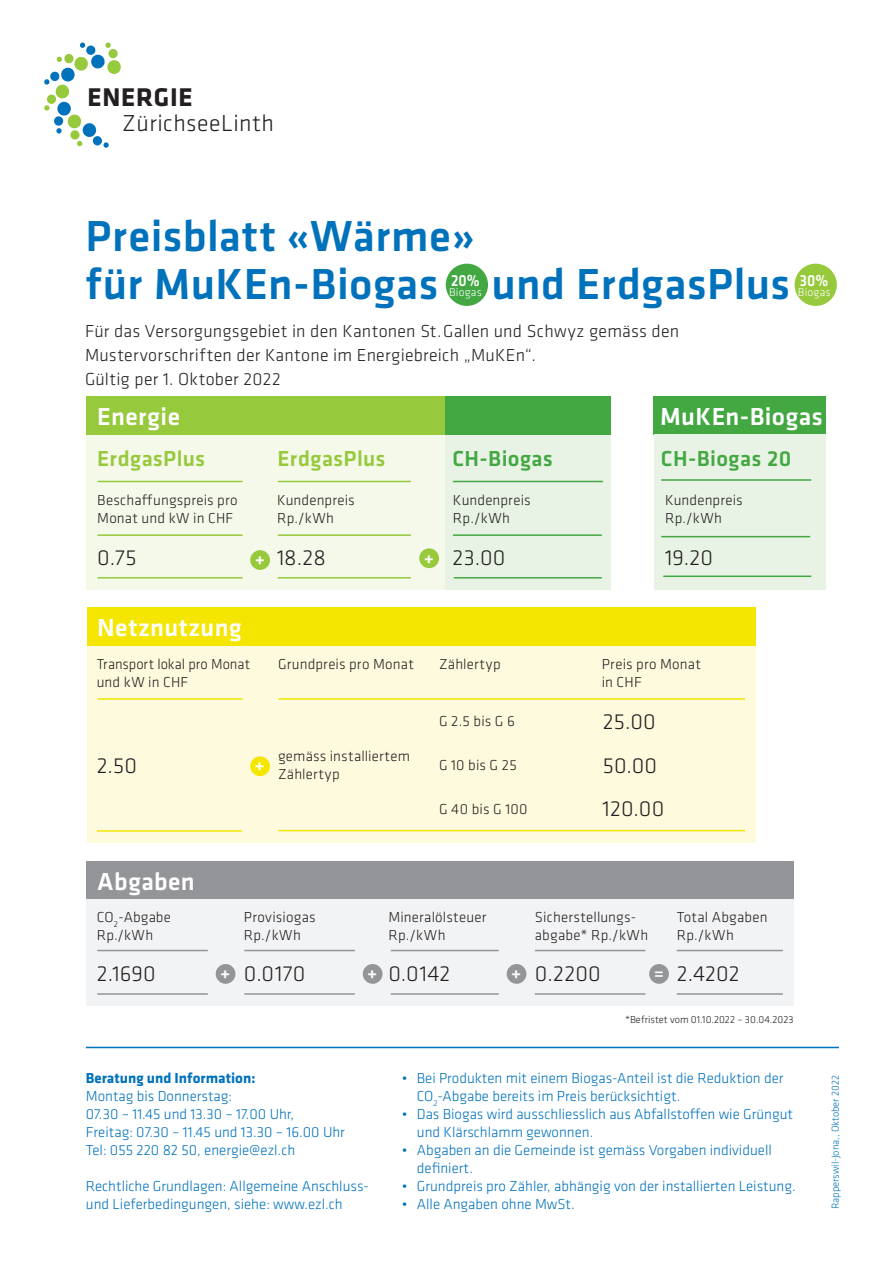
<style>
.page{position:relative;width:893px;height:1263px;background:#fff}
.page>*{position:absolute;margin:0;border:0;box-sizing:border-box;transform-origin:0 0}
.t1{font:500 45px/48px "Klavika";letter-spacing:.01em;color:#0072bc}
.t2{font:700 26.55px "Klavika";letter-spacing:.03em;color:#231f20}
.t3{font:500 25.5px "Klavika";letter-spacing:.015em;color:#fff}
.t4{font:300 24px "Klavika";letter-spacing:.02em;color:#231f20}
.t5{font:300 22.5px/44.4px "Klavika";letter-spacing:.005em;color:#231f20}
.t6{font:500 22.5px "Klavika";letter-spacing:.02em;color:#43a842}
.t7{font:500 22.5px "Klavika";letter-spacing:.01em;color:#97c93c}
.t8{font:500 19.35px "Klavika";color:#fff}
.t9{font:300 18px/24px "Klavika";letter-spacing:.01em;color:#231f20}
.t10{font:500 16.65px "Klavika";color:#fff;scale:.89 1}
.t11{font:300 15px/18px "Klavika";color:#0072bc}
.t12{font:300 15px/18px "Klavika";letter-spacing:.01em;color:#231f20}
.t13{font:700 15px "Klavika";color:#0072bc}
.t14{font:300 11.7px "Klavika";letter-spacing:.015em;color:#fff}
.t15{font:300 10.5px "Klavika";color:#231f20}
.t16{font:300 10.5px "Klavika";color:#0072bc}
.s1{font-weight:500;font-size:19.35px;color:#fff}
</style>
<div class="page">
<svg style="left:44px;top:43px;width:77px;height:105px"></svg>
<hr style="left:86px;top:1047px;width:753px;height:1px;background:#0072bc">
<div style="left:87px;top:435px;width:358px;height:155px;background:#f4f9ea"></div>
<div style="left:86px;top:396px;width:359px;height:39px;background:#97c93c"></div>
<hr style="left:98px;top:534px;width:145px;height:2px;background:#97c93c">
<hr style="left:98px;top:481px;width:145px;height:1px;background:#97c93c">
<hr style="left:98px;top:577px;width:145px;height:1px;background:#97c93c">
<hr style="left:278px;top:534px;width:133px;height:2px;background:#97c93c">
<hr style="left:278px;top:481px;width:133px;height:1px;background:#97c93c">
<hr style="left:278px;top:577px;width:133px;height:1px;background:#97c93c">
<div style="left:87px;top:608px;width:668px;height:38px;background:#f5e601"></div>
<div style="left:87px;top:646px;width:668px;height:196px;background:#fdfade"></div>
<hr style="left:278px;top:698px;width:467px;height:2px;background:#f5e601">
<hr style="left:278px;top:830px;width:467px;height:1px;background:#f5e601">
<hr style="left:98px;top:698px;width:145px;height:2px;background:#f5e601">
<hr style="left:97px;top:830px;width:145px;height:2px;background:#f5e601">
<div style="left:250px;top:756px;width:20px;height:20px;background:#f5e601;border-radius:50%"></div>
<div style="left:250px;top:550px;width:20px;height:20px;background:#97c93c;border-radius:50%"></div>
<div style="left:446px;top:264px;width:42px;height:42px;background:#43a842;border-radius:50%"></div>
<div style="left:445px;top:435px;width:166px;height:155px;background:#e9f3e5"></div>
<div style="left:445px;top:396px;width:166px;height:39px;background:#43a842"></div>
<hr style="left:453px;top:534px;width:149px;height:2px;background:#43a842">
<hr style="left:453px;top:481px;width:150px;height:1px;background:#43a842">
<hr style="left:454px;top:577px;width:148px;height:1px;background:#43a842">
<div style="left:419px;top:548px;width:20px;height:20px;background:#97c93c;border-radius:50%"></div>
<div style="left:653px;top:396px;width:173px;height:39px;background:#43a842"></div>
<div style="left:654px;top:435px;width:172px;height:155px;background:#e9f3e5"></div>
<hr style="left:661px;top:479px;width:150px;height:2px;background:#43a842">
<hr style="left:661px;top:536px;width:149px;height:1px;background:#43a842">
<hr style="left:663px;top:575px;width:148px;height:2px;background:#43a842">
<div style="left:795px;top:264px;width:42px;height:42px;background:#97c93c;border-radius:50%"></div>
<div style="left:87px;top:861px;width:707px;height:38px;background:#939598"></div>
<div style="left:87px;top:899px;width:707px;height:107px;background:#f2f3f4"></div>
<hr style="left:97px;top:950px;width:111px;height:1px;background:#939598">
<hr style="left:535px;top:950px;width:110px;height:1px;background:#939598">
<hr style="left:97px;top:993px;width:111px;height:2px;background:#939598">
<hr style="left:535px;top:993px;width:110px;height:2px;background:#939598">
<hr style="left:244px;top:950px;width:111px;height:1px;background:#939598">
<hr style="left:677px;top:950px;width:106px;height:1px;background:#939598">
<hr style="left:244px;top:993px;width:111px;height:2px;background:#939598">
<hr style="left:677px;top:993px;width:106px;height:2px;background:#939598">
<div style="left:216px;top:964px;width:19px;height:20px;background:#939598;border-radius:50%"></div>
<div style="left:649px;top:964px;width:20px;height:20px;background:#939598;border-radius:50%"></div>
<div style="left:363px;top:964px;width:19px;height:20px;background:#939598;border-radius:50%"></div>
<hr style="left:391px;top:950px;width:108px;height:1px;background:#939598">
<hr style="left:391px;top:993px;width:108px;height:2px;background:#939598">
<div style="left:507px;top:964px;width:19px;height:20px;background:#939598;border-radius:50%"></div>
<h2 class="t2" style="left:88px;top:77px;width:107px">ENERGIE</h2>
<h3 class="t4" style="left:122px;top:108px;width:153px">ZürichseeLinth</h3>
<h1 class="t1" style="left:85px;top:211px;width:706px">Preisblatt «Wärme»<br>für MuKEn-Biogas und ErdgasPlus</h1>
<p class="t9" style="left:85px;top:319px;width:596px">Für das Versorgungsgebiet in den Kantonen St.Gallen und Schwyz gemäss den<br>Mustervorschriften der Kantone im Energiebreich „MuKEn“.<br>Gültig per 1. Oktober 2022</p>
<p class="t10" style="left:451px;top:269px;width:34px">20%</p>
<p class="t14" style="left:449px;top:285px;width:34px">Biogas</p>
<p class="t10" style="left:800px;top:269px;width:34px">30%</p>
<p class="t14" style="left:798px;top:285px;width:34px">Biogas</p>
<h3 class="t3" style="left:97px;top:399px;width:84px">Energie</h3>
<h3 class="t7" style="left:97px;top:443px;width:110px">ErdgasPlus</h3>
<h3 class="t7" style="left:278px;top:443px;width:110px">ErdgasPlus</h3>
<p class="t12" style="left:97px;top:491px;width:142px">Beschaffungspreis pro<br>Monat und kW in CHF</p>
<p class="t12" style="left:277px;top:491px;width:79px">Kundenpreis<br>Rp./kWh</p>
<h3 class="t5" style="left:97px;top:535px;width:41px">0.75</h3>
<h3 class="t5" style="left:277px;top:535px;width:50px">18.28</h3>
<p class="t8" style="left:255px;top:545px;width:12px">+</p>
<p class="t8" style="left:424px;top:544px;width:12px">+</p>
<h3 class="t6" style="left:452px;top:443px;width:102px">CH-Biogas</h3>
<p class="t12" style="left:453px;top:491px;width:79px">Kundenpreis<br>Rp./kWh</p>
<h3 class="t5" style="left:452px;top:535px;width:54px">23.00</h3>
<h3 class="t3" style="left:660px;top:399px;width:164px">MuKEn-Biogas</h3>
<h3 class="t6" style="left:661px;top:443px;width:132px">CH-Biogas 20</h3>
<p class="t12" style="left:665px;top:491px;width:79px">Kundenpreis<br>Rp./kWh</p>
<h3 class="t5" style="left:665px;top:535px;width:50px">19.20</h3>
<h3 class="t3" style="left:97px;top:611px;width:146px">Netznutzung</h3>
<p class="t12" style="left:97px;top:654px;width:155px">Transport lokal pro Monat</p>
<p class="t12" style="left:278px;top:654px;width:137px">Grundpreis pro Monat</p>
<p class="t12" style="left:97px;top:672px;width:93px">und kW in CHF</p>
<h3 class="t5" style="left:97px;top:743px;width:42px">2.50</h3>
<p class="t8" style="left:255px;top:752px;width:12px">+</p>
<p class="t12" style="left:278px;top:747px;width:133px">gemäss installiertem<br>Zählertyp</p>
<p class="t12" style="left:439px;top:654px;width:63px">Zählertyp</p>
<p class="t12" style="left:602px;top:654px;width:101px">Preis pro Monat in CHF</p>
<h3 class="t5" style="left:603px;top:699px;width:56px">25.00<br>50.00</h3>
<p class="t12" style="left:439px;top:711px;width:77px">G 2.5 bis G 6</p>
<p class="t12" style="left:439px;top:756px;width:79px">G 10 bis G 25</p>
<p class="t12" style="left:439px;top:799px;width:90px">G 40 bis G 100</p>
<h3 class="t5" style="left:603px;top:786px;width:63px">120.00</h3>
<h3 class="t3" style="left:97px;top:864px;width:99px">Abgaben</h3>
<p class="t12" style="left:97px;top:908px;width:75px">CO<sub>2</sub>-Abgabe<br>Rp./kWh</p>
<p class="t12" style="left:244px;top:908px;width:73px">Provisiogas<br>Rp./kWh</p>
<p class="t12" style="left:677px;top:908px;width:92px">Total Abgaben<br>Rp./kWh</p>
<h3 class="t5" style="left:97px;top:951px;width:60px">2.1690</h3>
<h3 class="t5" style="left:244px;top:951px;width:63px">0.0170</h3>
<h3 class="t5" style="left:677px;top:951px;width:65px">2.4202</h3>
<p class="t12" style="left:388px;top:908px;width:99px">Mineralölsteuer<br>Rp./kWh</p>
<h3 class="t5" style="left:388px;top:951px;width:63px">0.0142</h3>
<p class="t12" style="left:535px;top:908px;width:115px">Sicherstellungs&shy;abgabe* Rp./kWh</p>
<h3 class="t5" style="left:511px;top:951px;width:91px"><span class="s1">+</span> 0.2200</h3>
<p class="t8" style="left:220px;top:959px;width:12px">+</p>
<p class="t8" style="left:367px;top:959px;width:12px">+</p>
<p class="t8" style="left:654px;top:959px;width:12px">=</p>
<p class="t13" style="left:86px;top:1067px;width:171px">Beratung und Information:</p>
<p class="t11" style="left:86px;top:1087px;width:261px">Montag bis Donnerstag:<br>07.30 – 11.45 und 13.30 – 17.00 Uhr, Freitag: 07.30 – 11.45 und 13.30 – 16.00 Uhr Tel: 055 220 82 50, energie@ezl.ch</p>
<p class="t11" style="left:86px;top:1177px;width:284px">Rechtliche Grundlagen: Allgemeine Anschluss&shy;und Lieferbedingungen, siehe: www.ezl.ch</p>
<p class="t15" style="left:625px;top:1013px;width:170px">*Befristet vom 01.10.2022 – 30.04.2023</p>
<p class="t11" style="left:417px;top:1069px;width:368px;text-indent:-15px">• Bei Produkten mit einem Biogas-Anteil ist die Reduktion der<br>CO<sub>2</sub>-Abgabe bereits im Preis berücksichtigt.</p>
<p class="t11" style="left:417px;top:1105px;width:378px;text-indent:-15px">• Das Biogas wird ausschliesslich aus Abfallstoffen wie Grüngut und Klärschlamm gewonnen.</p>
<p class="t11" style="left:417px;top:1141px;width:357px;text-indent:-15px">• Abgaben an die Gemeinde ist gemäss Vorgaben individuell definiert.</p>
<p class="t11" style="left:402px;top:1177px;width:395px">• Grundpreis pro Zähler, abhängig von der installierten Leistung.</p>
<p class="t11" style="left:402px;top:1195px;width:174px">• Alle Angaben ohne MwSt.</p>
<p class="t16" style="left:829px;top:1209px;width:136px;rotate:-90deg">Rapperswil-Jona,, Oktober 2022</p>
</div>
